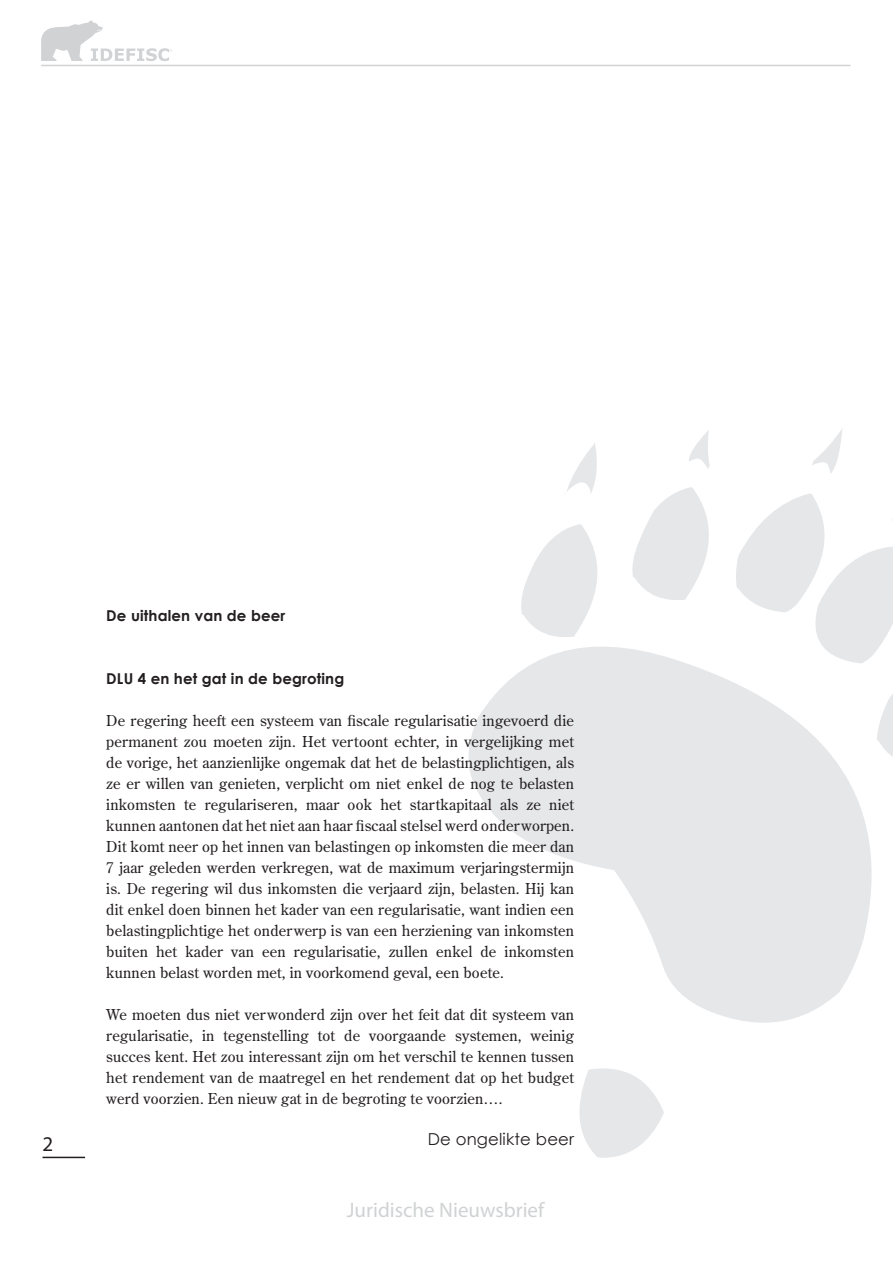
<style>
.page{position:relative;width:893px;height:1263px;background:#fff}
.page>*{position:absolute;margin:0;border:0;box-sizing:border-box;transform-origin:0 0}
.t1{font:21px "Myriad Pro";color:#d1d2d4}
.t2{font:21px "Myriad Pro";color:#231f20}
.t3{font:16.5px "Century Gothic";letter-spacing:.01em;color:#231f20}
.t4{font:15px/21px "Century Old Style";letter-spacing:.01em;color:#231f20;text-align:justify}
.t5{font:700 15px "Century Gothic";letter-spacing:.01em;color:#231f20}
</style>
<div class="page">
<hr style="left:43px;top:1157px;width:42px;height:1px;background:#231f20">
<hr style="left:41px;top:65px;width:809px;height:1px;background:#d1d2d4">
<svg style="left:41px;top:21px;width:131px;height:40px"></svg>
<svg style="left:468px;top:647px;width:404px;height:376px;fill:#e6e7e9"></svg>
<svg style="left:689px;top:430px;width:21px;height:38px"></svg>
<svg style="left:632px;top:487px;width:77px;height:113px"></svg>
<svg style="left:735px;top:429px;width:158px;height:336px"></svg>
<svg style="left:566px;top:443px;width:31px;height:50px"></svg>
<svg style="left:521px;top:524px;width:76px;height:113px"></svg>
<svg style="left:579px;top:1068px;width:85px;height:90px"></svg>
<h1 class="t2" style="left:43px;top:1133px;width:12px">2</h1>
<p class="t5" style="left:106px;top:606px;width:181px">De uithalen van de beer</p>
<p class="t5" style="left:106px;top:669px;width:240px">DLU 4 en het gat in de begroting</p>
<p class="t4" style="left:106px;top:710px;width:469px">De regering heeft een systeem van fiscale regularisatie ingevoerd die permanent zou moeten zijn. Het vertoont echter, in vergelijking met de vorige, het aanzienlijke ongemak dat het de belastingplichtigen, als ze er willen van genieten, verplicht om niet enkel de nog te belasten inkomsten te regulariseren, maar ook het startkapitaal als ze niet kunnen aantonen dat het niet aan haar fiscaal stelsel werd onderworpen.<br>Dit komt neer op het innen van belastingen op inkomsten die meer dan 7 jaar geleden werden verkregen, wat de maximum verjaringstermijn is. De regering wil dus inkomsten die verjaard zijn, belasten. Hij kan dit enkel doen binnen het kader van een regularisatie, want indien een belastingplichtige het onderwerp is van een herziening van inkomsten buiten het kader van een regularisatie, zullen enkel de inkomsten kunnen belast worden met, in voorkomend geval, een boete.</p>
<p class="t4" style="left:106px;top:1004px;width:469px">We moeten dus niet verwonderd zijn over het feit dat dit systeem van regularisatie, in tegenstelling tot de voorgaande systemen, weinig succes kent. Het zou interessant zijn om het verschil te kennen tussen het rendement van de maatregel en het rendement dat op het budget werd voorzien. Een nieuw gat in de begroting te voorzien….</p>
<p class="t3" style="left:428px;top:1128px;width:148px">De ongelikte beer</p>
<h1 class="t1" style="left:347px;top:1198px;width:199px">Juridische Nieuwsbrief</h1>
</div>
